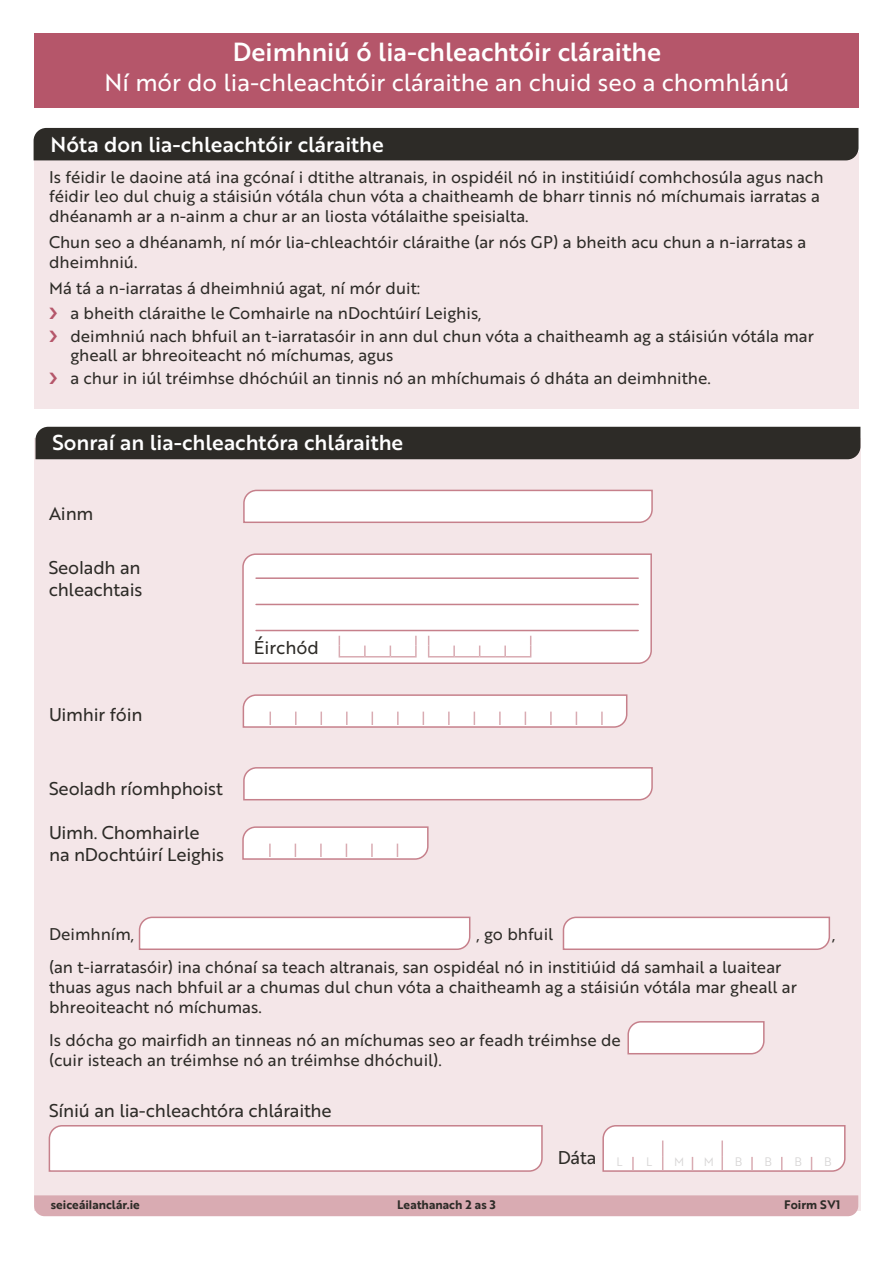
<style>
.page{position:relative;width:893px;height:1263px;background:#fff}
.page>*{position:absolute;margin:0;border:0;box-sizing:border-box;transform-origin:0 0}
.t1{font:25.5px "Brother 1816 Medium";color:#fff}
.t2{font:24px "Brother 1816 Regular";color:#fff}
.t3{font:21px "Brother 1816 Medium";color:#fff}
.Field_Name_11pt{font:18px/21.6px "Brother 1816 Regular";letter-spacing:-.01em;color:#2d2b27}
.Paragraph{font:16.5px/19.8px "Brother 1816 Regular";color:#2d2b27}
.t4{font:12px "Brother 1816 Bold";color:#2d2b27}
.t5{font:12px "Brother 1816 Book";color:#d7d5d5}
</style>
<div class="page">
<div style="left:34px;top:438px;width:826px;height:772px;background:#f4e6e8"></div>
<div style="left:34px;top:153px;width:825px;height:256px;background:#f4e6e8"></div>
<div style="left:34px;top:33px;width:825px;height:74px;background:#b5566a"></div>
<div style="left:34px;top:128px;width:824px;height:32px;background:#2d2b27"></div>
<div style="left:34px;top:1195px;width:824px;height:21px;background:#d9abb2"></div>
<div style="left:36px;top:427px;width:824px;height:32px;background:#2d2b27"></div>
<svg style="left:242px;top:694px;width:386px;height:34px;background:#f8f0f1"></svg>
<svg style="left:243px;top:767px;width:410px;height:34px;background:#f9f2f3"></svg>
<svg style="left:138px;top:916px;width:333px;height:34px;background:#f9f2f3"></svg>
<svg style="left:562px;top:916px;width:269px;height:34px;background:#f9f1f3"></svg>
<svg style="left:627px;top:1021px;width:138px;height:34px;background:#f8f0f1"></svg>
<svg style="left:48px;top:1125px;width:495px;height:47px;background:#fbf6f6"></svg>
<svg style="left:602px;top:1125px;width:244px;height:47px;background:#f9f3f4"></svg>
<svg style="left:243px;top:489px;width:410px;height:34px;background:#f9f2f3"></svg>
<svg style="left:242px;top:553px;width:410px;height:111px"></svg>
<svg style="left:243px;top:554px;width:408px;height:109px;background:#fcf9f9"></svg>
<hr style="left:256px;top:604px;width:382px;height:1px;background:#c6808b">
<hr style="left:256px;top:577px;width:382px;height:2px;background:#c6808b">
<svg style="left:242px;top:826px;width:187px;height:34px;background:#f8eff1"></svg>
<h1 class="t1" style="left:233px;top:32px;width:430px">Deimhniú ó lia-chleachtóir cláraithe</h1>
<h1 class="t2" style="left:105px;top:65px;width:686px">Ní mór do lia-chleachtóir cláraithe an chuid seo a chomhlánú</h1>
<h2 class="t3" style="left:51px;top:128px;width:335px">Nóta don lia-chleachtóir cláraithe</h2>
<p class="Paragraph" style="left:49px;top:166px;width:776px">Is féidir le daoine atá ina gcónaí i dtithe altranais, in ospidéil nó in institiúidí comhchosúla agus nach féidir leo dul chuig a stáisiún vótála chun vóta a chaitheamh de bharr tinnis nó míchumais iarratas a dhéanamh ar a n-ainm a chur ar an liosta vótálaithe speisialta.</p>
<p class="Paragraph" style="left:49px;top:232px;width:758px">Chun seo a dhéanamh, ní mór lia-chleachtóir cláraithe (ar nós GP) a bheith acu chun a n-iarratas a dheimhniú.</p>
<p class="Paragraph" style="left:49px;top:278px;width:373px">Má tá a n-iarratas á dheimhniú agat, ní mór duit:</p>
<p class="Paragraph" style="left:70px;top:303px;width:413px">a bheith cláraithe le Comhairle na nDochtúirí Leighis,</p>
<p class="Paragraph" style="left:70px;top:326px;width:745px;line-height:18.8px">deimhniú nach bhfuil an t-iarratasóir in ann dul chun vóta a chaitheamh ag a stáisiún vótála mar gheall ar bhreoiteacht nó míchumas, agus</p>
<p class="Paragraph" style="left:70px;top:368px;width:642px">a chur in iúl tréimhse dhóchúil an tinnis nó an mhíchumais ó dháta an deimhnithe.</p>
<h2 class="t3" style="left:53px;top:427px;width:352px">Sonraí an lia-chleachtóra chláraithe</h2>
<p class="Field_Name_11pt" style="left:49px;top:502px;width:46px">Ainm</p>
<p class="Field_Name_11pt" style="left:49px;top:556px;width:95px">Seoladh an chleachtais</p>
<p class="Field_Name_11pt" style="left:49px;top:703px;width:95px">Uimhir fóin</p>
<p class="Field_Name_11pt" style="left:49px;top:777px;width:175px">Seoladh ríomhphoist</p>
<p class="Field_Name_11pt" style="left:49px;top:821px;width:177px">Uimh. Chomhairle na nDochtúirí Leighis</p>
<p class="Field_Name_11pt" style="left:254px;top:636px;width:67px">Éirchód</p>
<p class="Paragraph" style="left:49px;top:924px;width:87px">Deimhním,</p>
<p class="Paragraph" style="left:476px;top:924px;width:79px">, go bhfuil</p>
<p class="Paragraph" style="left:832px;top:924px;width:5px">,</p>
<p class="Paragraph" style="left:49px;top:957px;width:749px">(an t-iarratasóir) ina chónaí sa teach altranais, san ospidéal nó in institiúid dá samhail a luaitear thuas agus nach bhfuil ar a chumas dul chun vóta a chaitheamh ag a stáisiún vótála mar gheall ar bhreoiteacht nó míchumas.</p>
<p class="Paragraph" style="left:49px;top:1029px;width:573px">Is dócha go mairfidh an tinneas nó an míchumas seo ar feadh tréimhse de (cuir isteach an tréimhse nó an tréimhse dhóchuil).</p>
<p class="Field_Name_11pt" style="left:49px;top:1099px;width:284px">Síniú an lia-chleachtóra chláraithe</p>
<p class="Field_Name_11pt" style="left:558px;top:1146px;width:40px">Dáta</p>
<p class="t5" style="left:616px;top:1153px;width:8px">L</p>
<p class="t5" style="left:646px;top:1153px;width:8px">L</p>
<p class="t5" style="left:674px;top:1153px;width:12px">M</p>
<p class="t5" style="left:704px;top:1153px;width:12px">M</p>
<p class="t5" style="left:735px;top:1153px;width:9px">B</p>
<p class="t5" style="left:765px;top:1153px;width:9px">B</p>
<p class="t5" style="left:794px;top:1153px;width:9px">B</p>
<p class="t5" style="left:824px;top:1153px;width:9px">B</p>
<p class="t4" style="left:51px;top:1195px;width:90px">seiceáilanclár.ie</p>
<p class="t4" style="left:784px;top:1195px;width:58px">Foirm SV1</p>
<p class="t4" style="left:397px;top:1195px;width:100px">Leathanach 2 as 3</p>
</div>
